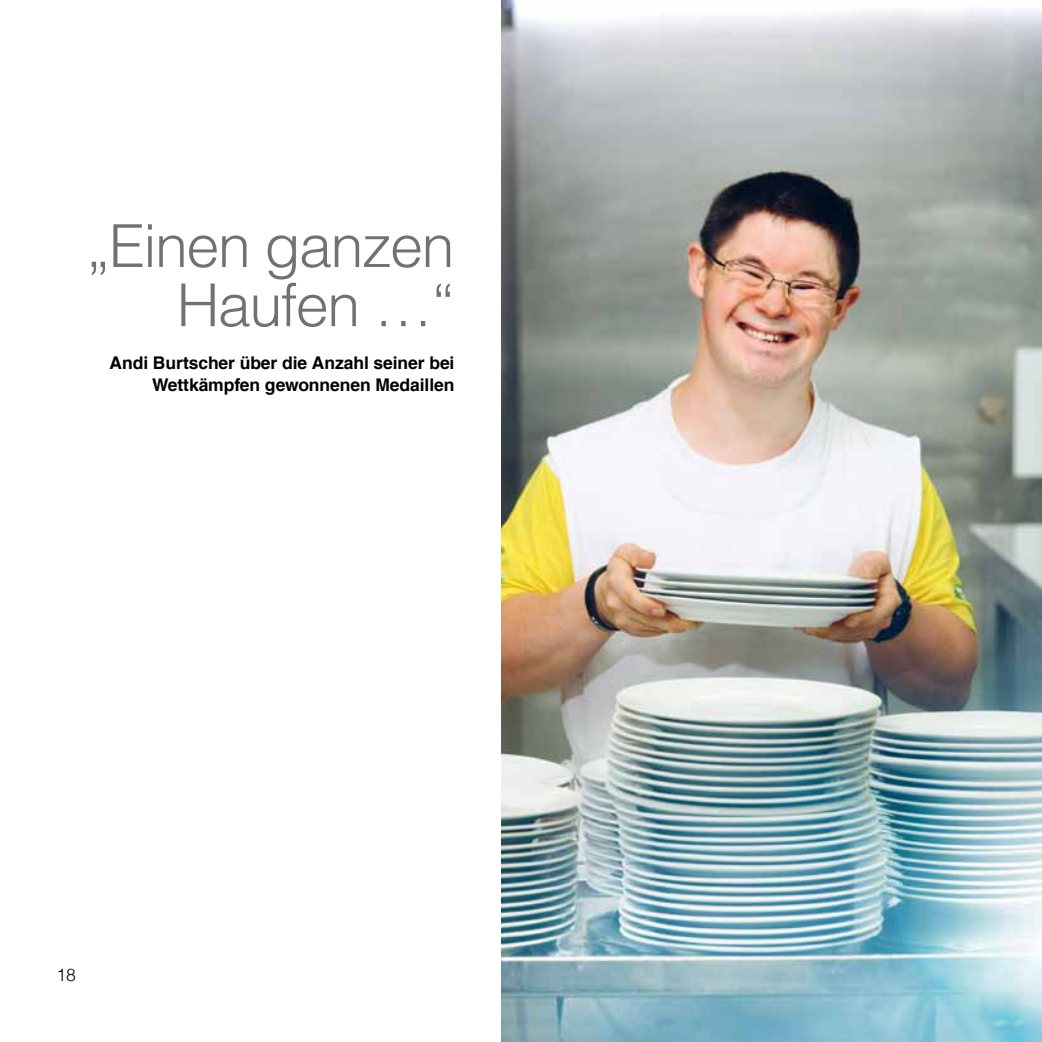
<style>
.page{position:relative;width:1042px;height:1042px;background:#fff}
.page>*{position:absolute;margin:0;border:0;box-sizing:border-box;transform-origin:0 0}
.t1{font:300 59.15px/59.1px "Helveticafor Caritas";letter-spacing:-.025em;color:#707172;text-align:right}
.t2{font:700 17.5px/21.9px "Helvetica LT Com";letter-spacing:-.005em;color:#000;text-align:right}
.t3{font:300 17.5px "Helvetica LT Com";color:#000}
</style>
<div class="page">
<img style="left:501px;top:0;width:541px;height:1042px">
<h1 class="t1" style="left:87px;top:216px;width:369px">„Einen ganzen<br>Haufen …“</h1>
<p class="t2" style="left:110px;top:352px;width:346px">Andi Burtscher über die Anzahl seiner bei<br>Wettkämpfen gewonnenen Medaillen</p>
<p class="t3" style="left:56px;top:963px;width:21px">18</p>
</div>
